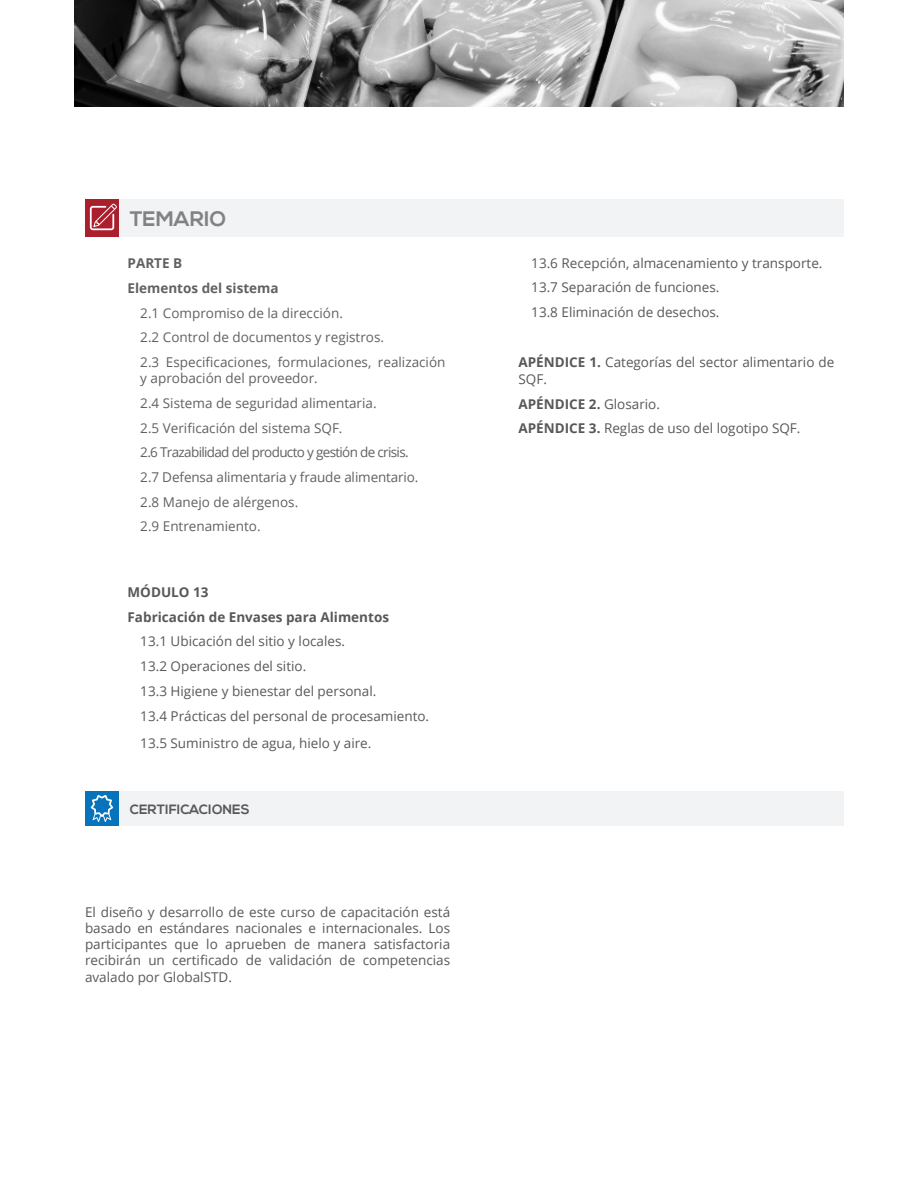
<style>
.page{position:relative;width:918px;height:1188px;background:#fff}
.page>*{position:absolute;margin:0;border:0;box-sizing:border-box;transform-origin:0 0}
.t1{font:700 21px "Nexa";color:#808285}
.t2{font:13.5px/24.8px "Open Sans";color:#57585a}
.t3{font:13.5px/24.8px "Open Sans";color:#606163}
.t4{font:700 13.5px/24.8px "Open Sans";color:#57585a}
.t5{font:700 13.5px/24.8px "Open Sans";color:#606163}
.t6{font:700 13.5px "Nexa";color:#57585a}
.s1{font-weight:700}
</style>
<div class="page">
<img style="left:74px;top:0;width:770px;height:106px">
<div style="left:85px;top:200px;width:34px;height:37px;background:#ab1e2c"></div>
<div style="left:85px;top:792px;width:34px;height:34px;background:#0773bb"></div>
<div style="left:119px;top:200px;width:725px;height:37px;background:#f2f3f4"></div>
<div style="left:119px;top:792px;width:725px;height:34px;background:#f2f3f4"></div>
<svg style="left:90px;top:204px;width:27px;height:26px"></svg>
<svg style="left:91px;top:795px;width:22px;height:27px"></svg>
<p class="t1" style="left:130px;top:207px;width:98px">TEMARIO</p>
<p class="t5" style="left:128px;top:251px;width:153px">PARTE B<br>Elementos del sistema</p>
<p class="t3" style="left:140px;top:300px;width:307px">2.1 Compromiso de la dirección.<br>2.2 Control de documentos y registros.<br>2.3 Especificaciones, formulaciones, realización</p>
<p class="t3" style="left:140px;top:366px;width:280px">y aprobación del proveedor.<br>2.4 Sistema de seguridad alimentaria.<br>2.5 Verificación del sistema SQF.<br>2.6 Trazabilidad del producto y gestión de crisis.<br>2.7 Defensa alimentaria y fraude alimentario.<br>2.8 Manejo de alérgenos.<br>2.9 Entrenamiento.</p>
<p class="t4" style="left:128px;top:579px;width:263px">MÓDULO 13<br>Fabricación de Envases para Alimentos</p>
<p class="t2" style="left:140px;top:629px;width:290px">13.1 Ubicación del sitio y locales.<br>13.2 Operaciones del sitio.<br>13.3 Higiene y bienestar del personal.<br>13.4 Prácticas del personal de procesamiento.</p>
<p class="t2" style="left:140px;top:730px;width:233px">13.5 Suministro de agua, hielo y aire.</p>
<p class="t6" style="left:130px;top:801px;width:122px">CERTIFICACIONES</p>
<p class="t2" style="left:85px;top:903px;width:367px;line-height:16.2px;text-align:justify">El diseño y desarrollo de este curso de capacitación está basado en estándares nacionales e internacionales. Los participantes que lo aprueben de manera satisfactoria recibirán un certificado de validación de competencias avalado por GlobalSTD.</p>
<p class="t2" style="left:531px;top:251px;width:293px">13.6 Recepción, almacenamiento y transporte.<br>13.7 Separación de funciones.<br>13.8 Eliminación de desechos.</p>
<p class="t2" style="left:519px;top:353px;width:317px;line-height:17px"><span class="s1">APÉNDICE 1.</span> Categorías del sector alimentario de<br>SQF.</p>
<p class="t2" style="left:519px;top:391px;width:283px"><span class="s1">APÉNDICE 2.</span> Glosario.<br><span class="s1">APÉNDICE 3.</span> Reglas de uso del logotipo SQF.</p>
</div>
